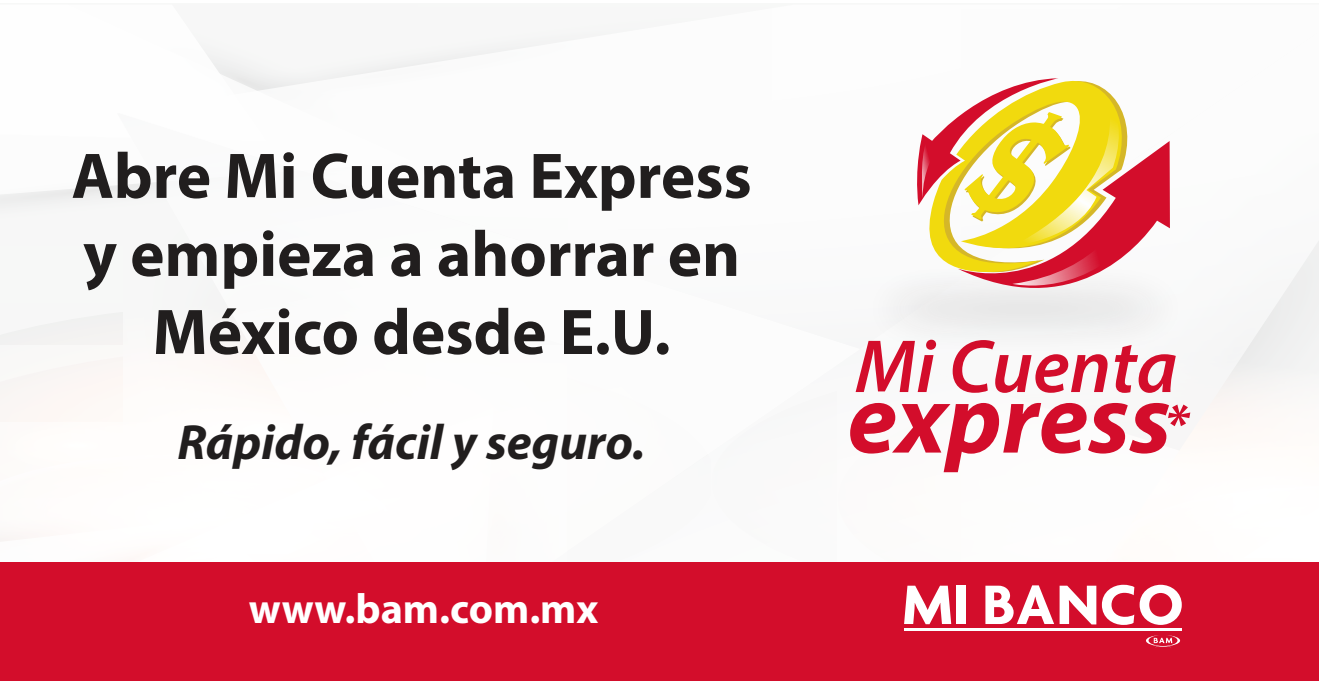
<style>
.page{position:relative;width:1319px;height:681px;background:#fff}
.page>*{position:absolute;margin:0;border:0;box-sizing:border-box;transform-origin:0 0}
.t1{font:italic 700 99.25px "Myriad Pro";color:#d30d2b}
.t2{font:italic 600 75.75px "Myriad Pro";color:#d30d2b}
.t3{font:700 65px/78px "Myriad Pro";color:#211e1e;text-align:center}
.t4{font:italic 700 49.75px "Myriad Pro";color:#211e1e}
.t5{font:700 42.25px "Myriad Pro";color:#fff}
.s1{font-size:54.25px}
</style>
<div class="page">
<svg style="left:0;top:185px;width:117px;height:29px;fill:#f3f3f3"></svg>
<div style="left:0;top:312px;width:117px;height:107px;background:#f9f7f4"></div>
<svg style="left:119px;top:32px;width:499px;height:317px"></svg>
<div style="left:0;top:562px;width:1318px;height:118px;background:#d30d2b"></div>
<svg style="left:903px;top:78px;width:415px;height:546px"></svg>
<hr style="left:903px;top:628px;width:278px;height:2px;background:#fff">
<svg style="left:1146px;top:635px;width:33px;height:12px"></svg>
<p class="t3" style="left:71px;top:135px;width:681px">Abre Mi Cuenta Express y empieza a ahorrar en<br>México desde E.U.</p>
<p class="t4" style="left:178px;top:409px;width:469px">Rápido, fácil y seguro.</p>
<p class="t5" style="left:249px;top:581px;width:351px">www.bam.com.mx</p>
<p class="t2" style="left:854px;top:318px;width:324px">Mi Cuenta</p>
<h1 class="t1" style="left:847px;top:354px;width:343px">express<span class="s1">*</span></h1>
</div>
